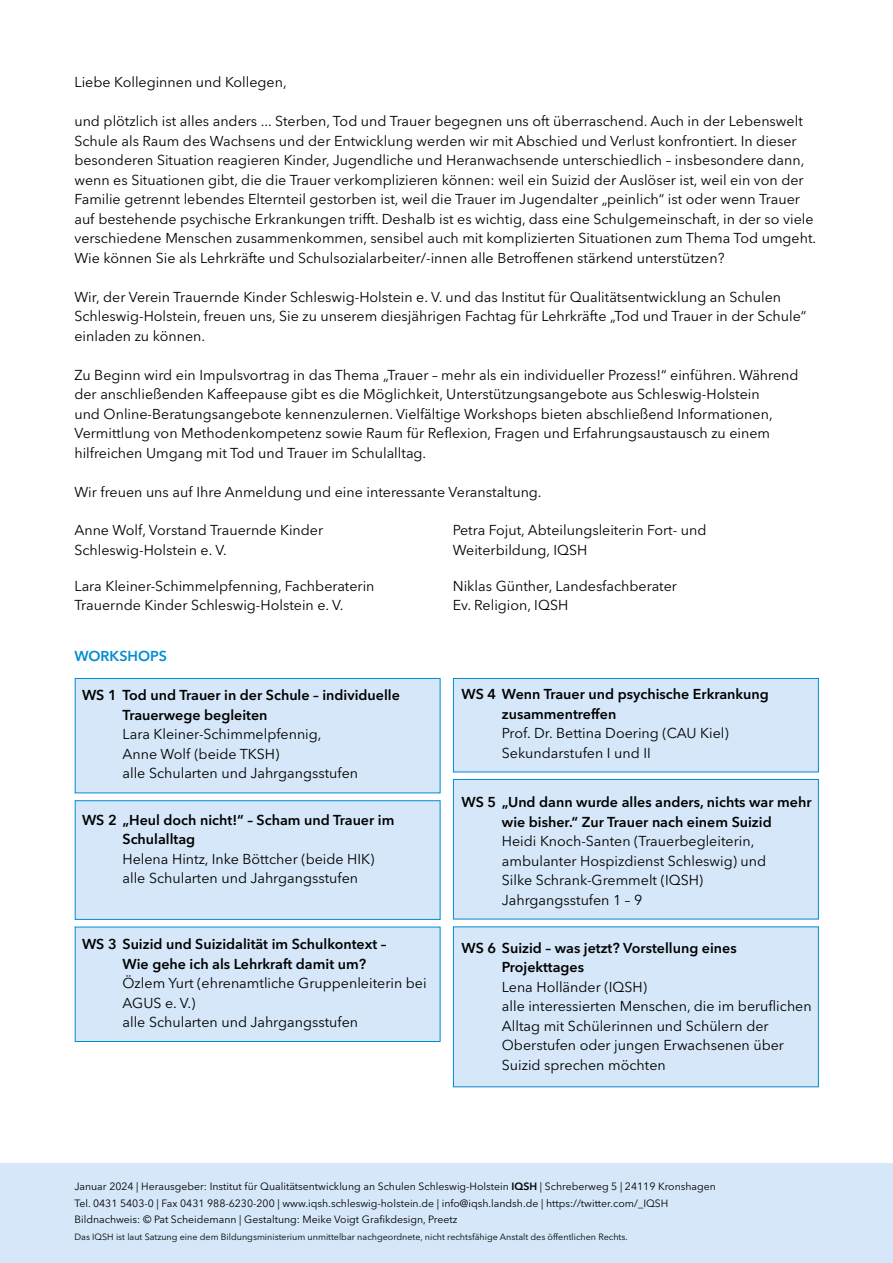
<style>
.page{position:relative;width:893px;height:1263px;background:#fff}
.page>*{position:absolute;margin:0;border:0;box-sizing:border-box;transform-origin:0 0}
.t1{font:14.25px/19.5px "Avenir Next LT Pro";color:#000}
.t2{font:600 14.25px/19.5px "Avenir Next LT Pro";color:#000}
.t3{font:600 14.25px "Avenir Next LT Pro";color:#008cd2}
.t4{font:10.5px/16.5px "Avenir Next LT Pro";color:#000}
.t5{font:9px "Avenir Next LT Pro";color:#000}
.s1{font-weight:600}
</style>
<div class="page">
<div style="left:0;top:1163px;width:893px;height:100px;background:#d5e7f8"></div>
<div style="left:75px;top:678px;width:365px;height:115px;background:#d5e7f8;border:1px solid #008cd2"></div>
<div style="left:453px;top:678px;width:366px;height:94px;background:#d5e7f8;border:1px solid #008cd2"></div>
<div style="left:75px;top:927px;width:365px;height:115px;background:#d5e7f8;border:1px solid #008cd2"></div>
<div style="left:453px;top:927px;width:366px;height:160px;background:#d5e7f8;border:1px solid #008cd2"></div>
<div style="left:75px;top:800px;width:365px;height:119px;background:#d5e7f8;border:1px solid #008cd2"></div>
<div style="left:453px;top:779px;width:366px;height:140px;background:#d5e7f8;border:1px solid #008cd2"></div>
<p class="t1" style="left:74px;top:73px;width:214px">Liebe Kolleginnen und Kollegen,</p>
<p class="t1" style="left:74px;top:112px;width:743px">und plötzlich ist alles anders ... Sterben, Tod und Trauer begegnen uns oft überraschend. Auch in der Lebenswelt Schule als Raum des Wachsens und der Entwicklung werden wir mit Abschied und Verlust konfrontiert. In dieser besonderen Situation reagieren Kinder, Jugendliche und Heranwachsende unterschiedlich – insbesondere dann, wenn es Situationen gibt, die die Trauer verkomplizieren können: weil ein Suizid der Auslöser ist, weil ein von der Familie getrennt lebendes Elternteil gestorben ist, weil die Trauer im Jugendalter „peinlich“ ist oder wenn Trauer auf bestehende psychische Erkrankungen trifft. Deshalb ist es wichtig, dass eine Schulgemeinschaft, in der so viele verschiedene Menschen zusammenkommen, sensibel auch mit komplizierten Situationen zum Thema Tod umgeht.<br>Wie können Sie als Lehrkräfte und Schulsozialarbeiter/-innen alle Betroffenen stärkend unterstützen?</p>
<p class="t1" style="left:74px;top:287px;width:733px">Wir, der Verein Trauernde Kinder Schleswig-Holstein e. V. und das Institut für Qualitätsentwicklung an Schulen<br>Schleswig-Holstein, freuen uns, Sie zu unserem diesjährigen Fachtag für Lehrkräfte „Tod und Trauer in der Schule“ einladen zu können.</p>
<p class="t1" style="left:74px;top:365px;width:726px">Zu Beginn wird ein Impulsvortrag in das Thema „Trauer – mehr als ein individueller Prozess!“ einführen. Während der anschließenden Kaffeepause gibt es die Möglichkeit, Unterstützungsangebote aus Schleswig-Holstein<br>und Online-Beratungsangebote kennenzulernen. Vielfältige Workshops bieten abschließend Informationen, Vermittlung von Methodenkompetenz sowie Raum für Reflexion, Fragen und Erfahrungsaustausch zu einem hilfreichen Umgang mit Tod und Trauer im Schulalltag.</p>
<p class="t1" style="left:74px;top:482px;width:469px">Wir freuen uns auf Ihre Anmeldung und eine interessante Veranstaltung.</p>
<p class="t1" style="left:74px;top:520px;width:250px">Anne Wolf, Vorstand Trauernde Kinder</p>
<p class="t1" style="left:74px;top:540px;width:154px">Schleswig-Holstein e. V.</p>
<p class="t1" style="left:74px;top:576px;width:302px">Lara Kleiner-Schimmelpfenning, Fachberaterin<br>Trauernde Kinder Schleswig-Holstein e. V.</p>
<p class="t1" style="left:453px;top:520px;width:255px">Petra Fojut, Abteilungsleiterin Fort- und<br>Weiterbildung, IQSH</p>
<p class="t1" style="left:453px;top:576px;width:226px">Niklas Günther, Landesfachberater</p>
<p class="t1" style="left:453px;top:595px;width:117px">Ev. Religion, IQSH</p>
<p class="t3" style="left:74px;top:648px;width:94px">WORKSHOPS</p>
<p class="t2" style="left:123px;top:686px;width:279px;text-indent:-40px">WS 1 Tod und Trauer in der Schule – individuelle<br>Trauerwege begleiten</p>
<p class="t1" style="left:123px;top:725px;width:201px">Lara Kleiner-Schimmelpfennig,</p>
<p class="t1" style="left:123px;top:744px;width:158px">Anne Wolf (beide TKSH)</p>
<p class="t1" style="left:123px;top:764px;width:237px">alle Schularten und Jahrgangsstufen</p>
<p class="t2" style="left:123px;top:810px;width:273px;text-indent:-40px">WS 2 „Heul doch nicht!“ – Scham und Trauer im<br>Schulalltag</p>
<p class="t1" style="left:123px;top:849px;width:253px">Helena Hintz, Inke Böttcher (beide HIK)</p>
<p class="t1" style="left:123px;top:869px;width:237px">alle Schularten und Jahrgangsstufen</p>
<p class="t2" style="left:123px;top:935px;width:265px;text-indent:-40px">WS 3 Suizid und Suizidalität im Schulkontext –<br>Wie gehe ich als Lehrkraft damit um?</p>
<p class="t1" style="left:123px;top:974px;width:306px">Özlem Yurt (ehrenamtliche Gruppenleiterin bei<br>AGUS e. V.)</p>
<p class="t1" style="left:123px;top:1013px;width:237px">alle Schularten und Jahrgangsstufen</p>
<p class="t2" style="left:502px;top:684px;width:268px;text-indent:-40px">WS 4 Wenn Trauer und psychische Erkrankung zusammentreffen</p>
<p class="t1" style="left:502px;top:724px;width:228px">Prof. Dr. Bettina Doering (CAU Kiel)<br>Sekundarstufen I und II</p>
<p class="t2" style="left:461px;top:792px;width:352px;text-align:center">WS 5 „Und dann wurde alles anders, nichts war mehr wie bisher.“ Zur Trauer nach einem Suizid</p>
<p class="t1" style="left:502px;top:832px;width:266px">Heidi Knoch-Santen (Trauerbegleiterin, ambulanter Hospizdienst Schleswig) und Silke Schrank-Gremmelt (IQSH)<br>Jahrgangsstufen 1 – 9</p>
<p class="t2" style="left:502px;top:938px;width:236px;text-indent:-40px">WS 6 Suizid – was jetzt? Vorstellung eines<br>Projekttages</p>
<p class="t1" style="left:502px;top:977px;width:311px">Lena Holländer (IQSH)<br>alle interessierten Menschen, die im beruflichen Alltag mit Schülerinnen und Schülern der Oberstufen oder jungen Erwachsenen über Suizid sprechen möchten</p>
<p class="t4" style="left:74px;top:1178px;width:643px">Januar 2024 | Herausgeber: Institut für Qualitätsentwicklung an Schulen Schleswig-Holstein <span class="s1">IQSH</span> | Schreberweg 5 | 24119 Kronshagen</p>
<p class="t4" style="left:74px;top:1195px;width:595px">Tel. 0431 5403-0 | Fax 0431 988-6230-200 | www.iqsh.schleswig-holstein.de | info@iqsh.landsh.de | https://twitter.com/_IQSH<br>Bildnachweis: © Pat Scheidemann | Gestaltung: Meike Voigt Grafikdesign, Preetz</p>
<p class="t5" style="left:74px;top:1231px;width:555px">Das IQSH ist laut Satzung eine dem Bildungsministerium unmittelbar nachgeordnete, nicht rechtsfähige Anstalt des öffentlichen Rechts.</p>
</div>
